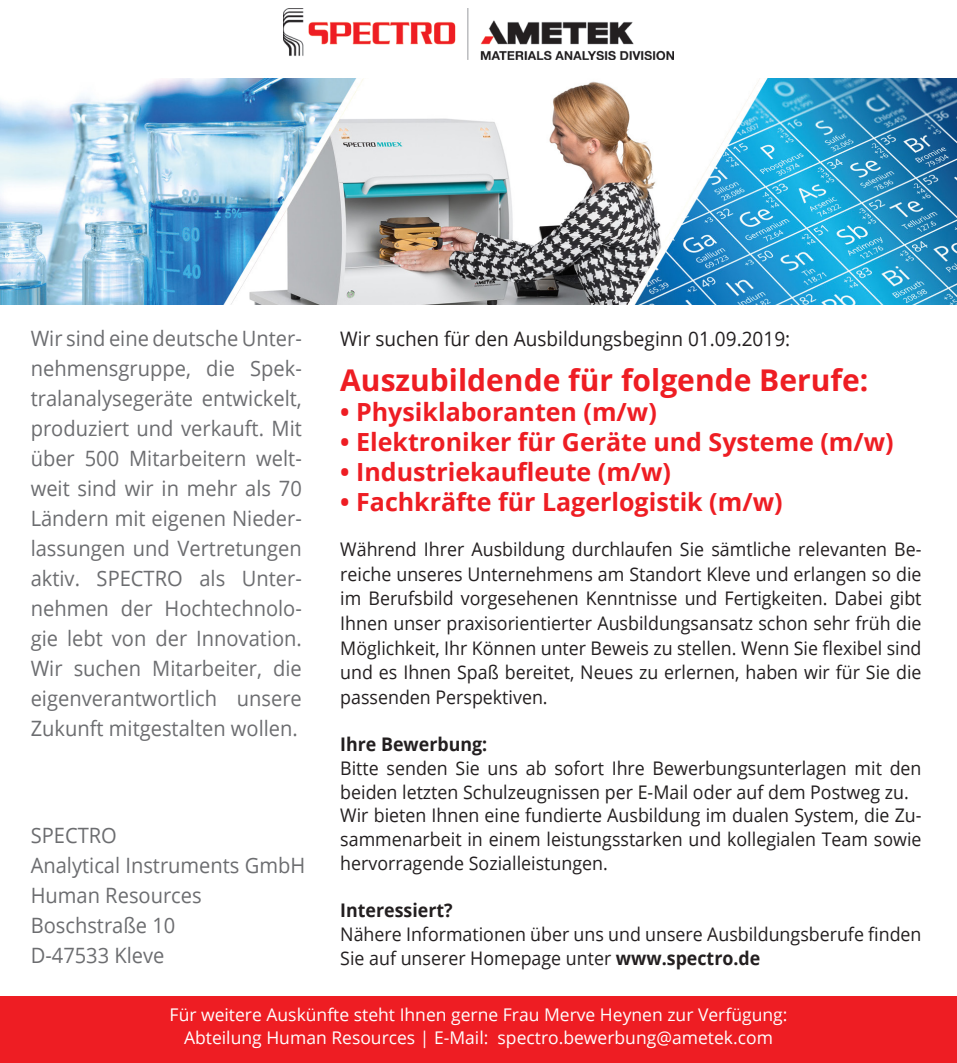
<style>
.page{position:relative;width:957px;height:1063px;background:#fff}
.page>*{position:absolute;margin:0;border:0;box-sizing:border-box;transform-origin:0 0}
.t1{font:700 30px "Open Sans";color:#ee1d23}
.t2{font:700 25px "Open Sans";color:#ee1d23}
.t3{font:21.25px/30px "Open Sans";color:#6c6d70;text-align:justify;scale:.95 1}
.t4{font:20px "Open Sans";color:#231f20;scale:.95 1}
.t5{font:18.75px/24.5px "Open Sans";color:#231f20;scale:.95 1}
.t6{font:700 18.75px "Open Sans";color:#231f20;scale:.95 1}
.t7{font:17.5px/22.5px "Open Sans";color:#fff;text-align:center}
.s1{font-weight:700}
</style>
<div class="page">
<img style="left:284px;top:8px;width:389px;height:52px">
<div style="left:0;top:997px;width:957px;height:66px;background:#ee1d23"></div>
<img style="left:0;top:79px;width:957px;height:226px">
<p class="t3" style="left:31px;top:323px;width:287px">Wir sind eine deutsche Unter&shy;nehmensgruppe, die Spek&shy;tralanalysegeräte entwickelt, produziert und verkauft. Mit über 500 Mitarbeitern welt&shy;weit sind wir in mehr als 70<br>Ländern mit eigenen Nieder&shy;lassungen und Vertretungen aktiv. SPECTRO als Unter&shy;nehmen der Hochtechnolo&shy;gie lebt von der Innovation.<br>Wir suchen Mitarbeiter, die eigenverantwortlich unsere Zukunft mitgestalten wollen.</p>
<p class="t4" style="left:340px;top:325px;width:475px">Wir suchen für den Ausbildungsbeginn 01.09.2019:</p>
<h1 class="t1" style="left:340px;top:359px;width:529px">Auszubildende für folgende Berufe:</h1>
<h2 class="t2" style="left:340px;top:395px;width:318px">• Physiklaboranten (m/w)</h2>
<h2 class="t2" style="left:340px;top:425px;width:555px">• Elektroniker für Geräte und Systeme (m/w)</h2>
<h2 class="t2" style="left:340px;top:455px;width:332px">• Industriekaufleute (m/w)</h2>
<h2 class="t2" style="left:340px;top:485px;width:444px">• Fachkräfte für Lagerlogistik (m/w)</h2>
<p class="t5" style="left:340px;top:537px;width:613px;text-align:justify">Während Ihrer Ausbildung durchlaufen Sie sämtliche relevanten Be&shy;reiche unseres Unternehmens am Standort Kleve und erlangen so die im Berufsbild vorgesehenen Kenntnisse und Fertigkeiten. Dabei gibt Ihnen unser praxisorientierter Ausbildungsansatz schon sehr früh die Möglichkeit, Ihr Können unter Beweis zu stellen. Wenn Sie flexibel sind und es Ihnen Spaß bereitet, Neues zu erlernen, haben wir für Sie die passenden Perspektiven.</p>
<p class="t6" style="left:340px;top:731px;width:156px">Ihre Bewerbung:</p>
<p class="t5" style="left:340px;top:756px;width:613px;line-height:23.8px">Bitte senden Sie uns ab sofort Ihre Bewerbungsunterlagen mit den beiden letzten Schulzeugnissen per E-Mail oder auf dem Postweg zu.<br>Wir bieten Ihnen eine fundierte Ausbildung im dualen System, die Zu&shy;sammenarbeit in einem leistungsstarken und kollegialen Team sowie hervorragende Sozialleistungen.</p>
<p class="t6" style="left:340px;top:897px;width:120px">Interessiert?</p>
<p class="t5" style="left:340px;top:922px;width:613px;line-height:23.8px">Nähere Informationen über uns und unsere Ausbildungsberufe finden<br>Sie auf unserer Homepage unter <span class="s1">www.spectro.de</span></p>
<p class="t3" style="left:31px;top:820px;width:290px;text-align:left">SPECTRO<br>Analytical Instruments GmbH<br>Human Resources<br>Boschstraße 10<br>D-47533 Kleve</p>
<p class="t7" style="left:170px;top:1003px;width:619px">Für weitere Auskünfte steht Ihnen gerne Frau Merve Heynen zur Verfügung:<br>Abteilung Human Resources | E-Mail: spectro.bewerbung@ametek.com</p>
</div>
